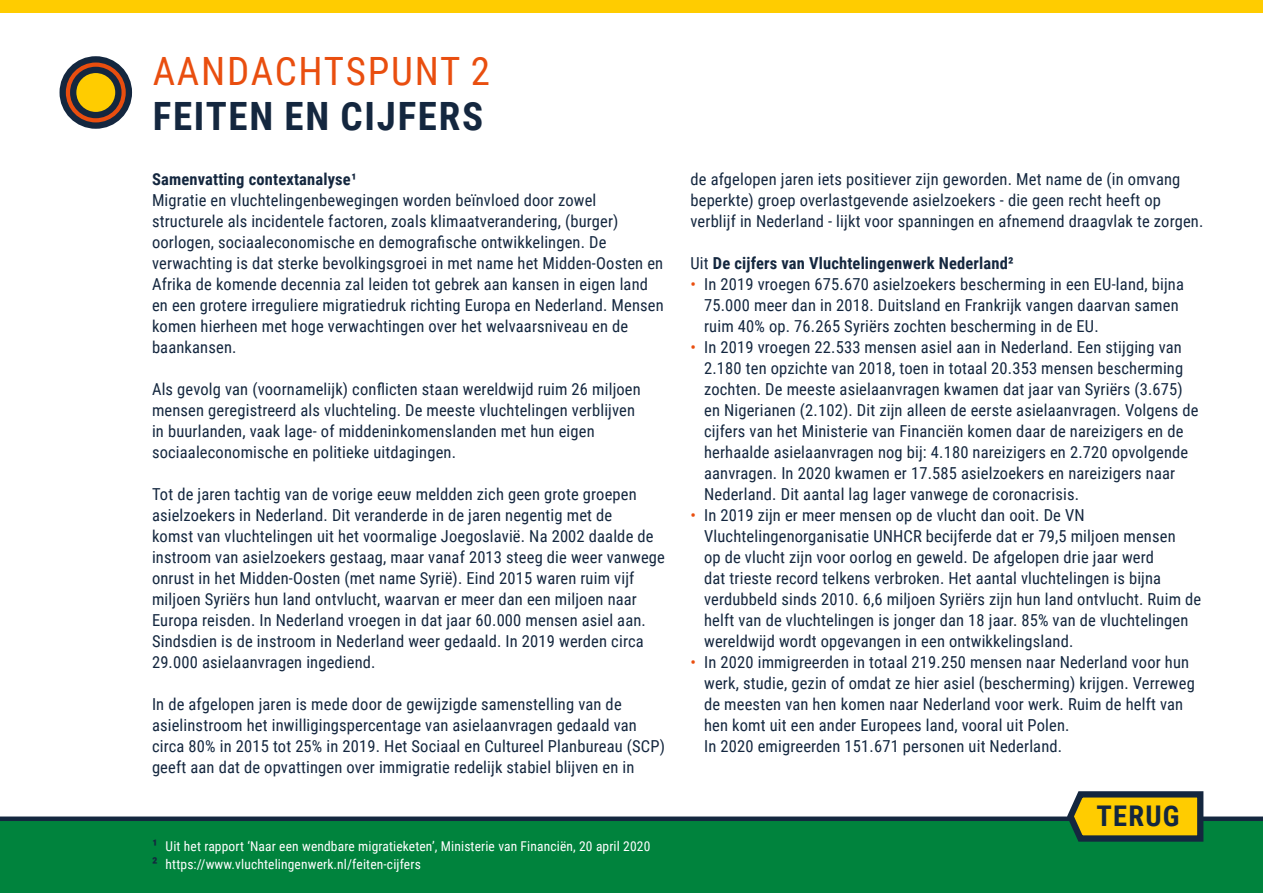
<style>
.page{position:relative;width:1263px;height:893px;background:#fff}
.page>*{position:absolute;margin:0;border:0;box-sizing:border-box;transform-origin:0 0}
.t1{font:700 39px "Roboto Condensed";letter-spacing:.045em;color:#14273f}
.t2{font:39px "Roboto Condensed";letter-spacing:.045em;color:#e94e0f}
.t3{font:700 28.5px "Roboto Condensed";letter-spacing:.04em;color:#14273f}
.t4{font:16.5px/21px "Roboto Condensed";letter-spacing:.01em;color:#14273f}
.t5{font:700 16.5px "Roboto Condensed";letter-spacing:.01em;color:#14273f}
.t6{font:13.5px/18px "Roboto Condensed";letter-spacing:.01em;color:#fff}
.s1{font-weight:700;font-size:16.5px;color:#14273f}
.s2{font-weight:400}
.s3{color:#e94e0f}
</style>
<div class="page">
<div style="left:0;top:819px;width:1263px;height:74px;background:#00833d"></div>
<div style="left:0;top:816px;width:1263px;height:5px;background:#14273f"></div>
<div style="left:0;top:0;width:1263px;height:13px;background:#fc0"></div>
<svg style="left:63px;top:59px;width:66px;height:67px"></svg>
<div style="left:60px;top:56px;width:72px;height:73px;border:6px solid #14273f;border-radius:50%"></div>
<svg style="left:73px;top:70px;width:45px;height:45px"></svg>
<div style="left:70px;top:67px;width:52px;height:51px;border:6px solid #14273f;border-radius:50%"></div>
<svg style="left:1063px;top:791px;width:143px;height:51px;background:#af9a21"></svg>
<h1 class="t2" style="left:153px;top:43px;width:339px">AANDACHTSPUNT 2</h1>
<h1 class="t1" style="left:153px;top:88px;width:332px">FEITEN EN CIJFERS</h1>
<p class="t5" style="left:152px;top:167px;width:206px">Samenvatting contextanalyse¹</p>
<p class="t4" style="left:152px;top:189px;width:513px">Migratie en vluchtelingenbewegingen worden beïnvloed door zowel structurele als incidentele factoren, zoals klimaatverandering, (burger) oorlogen, sociaaleconomische en demografische ontwikkelingen. De verwachting is dat sterke bevolkingsgroei in met name het Midden-Oosten en Afrika de komende decennia zal leiden tot gebrek aan kansen in eigen land en een grotere irreguliere migratiedruk richting Europa en Nederland. Mensen komen hierheen met hoge verwachtingen over het welvaarsniveau en de baankansen.</p>
<p class="t4" style="left:152px;top:378px;width:490px">Als gevolg van (voornamelijk) conflicten staan wereldwijd ruim 26 miljoen mensen geregistreerd als vluchteling. De meeste vluchtelingen verblijven in buurlanden, vaak lage- of middeninkomenslanden met hun eigen sociaaleconomische en politieke uitdagingen.</p>
<p class="t4" style="left:152px;top:483px;width:514px">Tot de jaren tachtig van de vorige eeuw meldden zich geen grote groepen asielzoekers in Nederland. Dit veranderde in de jaren negentig met de<br>komst van vluchtelingen uit het voormalige Joegoslavië. Na 2002 daalde de instroom van asielzoekers gestaag, maar vanaf 2013 steeg die weer vanwege onrust in het Midden-Oosten (met name Syrië). Eind 2015 waren ruim vijf miljoen Syriërs hun land ontvlucht, waarvan er meer dan een miljoen naar Europa reisden. In Nederland vroegen in dat jaar 60.000 mensen asiel aan.<br>Sindsdien is de instroom in Nederland weer gedaald. In 2019 werden circa 29.000 asielaanvragen ingediend.</p>
<p class="t4" style="left:152px;top:693px;width:514px">In de afgelopen jaren is mede door de gewijzigde samenstelling van de asielinstroom het inwilligingspercentage van asielaanvragen gedaald van circa 80% in 2015 tot 25% in 2019. Het Sociaal en Cultureel Planbureau (SCP) geeft aan dat de opvattingen over immigratie redelijk stabiel blijven en in</p>
<p class="t6" style="left:152px;top:836px;width:500px"><span class="s1">¹</span> Uit het rapport ‘Naar een wendbare migratieketen’, Ministerie van Financiën, 20 april 2020<br><span class="s1">²</span> https://www.vluchtelingenwerk.nl/feiten-cijfers</p>
<p class="t4" style="left:690px;top:168px;width:514px">de afgelopen jaren iets positiever zijn geworden. Met name de (in omvang beperkte) groep overlastgevende asielzoekers - die geen recht heeft op verblijf in Nederland - lijkt voor spanningen en afnemend draagvlak te zorgen.</p>
<p class="t5" style="left:690px;top:251px;width:325px"><span class="s2">Uit</span> De cijfers van Vluchtelingenwerk Nederland²</p>
<p class="t4" style="left:704px;top:273px;width:481px;text-indent:-14px"><span class="s3">•</span> In 2019 vroegen 675.670 asielzoekers bescherming in een EU-land, bijna<br>75.000 meer dan in 2018. Duitsland en Frankrijk vangen daarvan samen ruim 40% op. 76.265 Syriërs zochten bescherming in de EU.</p>
<p class="t4" style="left:704px;top:336px;width:496px;text-indent:-14px"><span class="s3">•</span> In 2019 vroegen 22.533 mensen asiel aan in Nederland. Een stijging van 2.180 ten opzichte van 2018, toen in totaal 20.353 mensen bescherming zochten. De meeste asielaanvragen kwamen dat jaar van Syriërs (3.675) en Nigerianen (2.102). Dit zijn alleen de eerste asielaanvragen. Volgens de cijfers van het Ministerie van Financiën komen daar de nareizigers en de herhaalde asielaanvragen nog bij: 4.180 nareizigers en 2.720 opvolgende aanvragen. In 2020 kwamen er 17.585 asielzoekers en nareizigers naar Nederland. Dit aantal lag lager vanwege de coronacrisis.</p>
<p class="t4" style="left:704px;top:504px;width:499px;text-indent:-14px"><span class="s3">•</span> In 2019 zijn er meer mensen op de vlucht dan ooit. De VN Vluchtelingenorganisatie UNHCR becijferde dat er 79,5 miljoen mensen<br>op de vlucht zijn voor oorlog en geweld. De afgelopen drie jaar werd<br>dat trieste record telkens verbroken. Het aantal vluchtelingen is bijna verdubbeld sinds 2010. 6,6 miljoen Syriërs zijn hun land ontvlucht. Ruim de helft van de vluchtelingen is jonger dan 18 jaar. 85% van de vluchtelingen wereldwijd wordt opgevangen in een ontwikkelingsland.</p>
<p class="t4" style="left:704px;top:651px;width:492px;text-indent:-14px"><span class="s3">•</span> In 2020 immigreerden in totaal 219.250 mensen naar Nederland voor hun werk, studie, gezin of omdat ze hier asiel (bescherming) krijgen. Verreweg de meesten van hen komen naar Nederland voor werk. Ruim de helft van hen komt uit een ander Europees land, vooral uit Polen.<br>In 2020 emigreerden 151.671 personen uit Nederland.</p>
<h2 class="t3" style="left:1096px;top:796px;width:84px">TERUG</h2>
</div>
